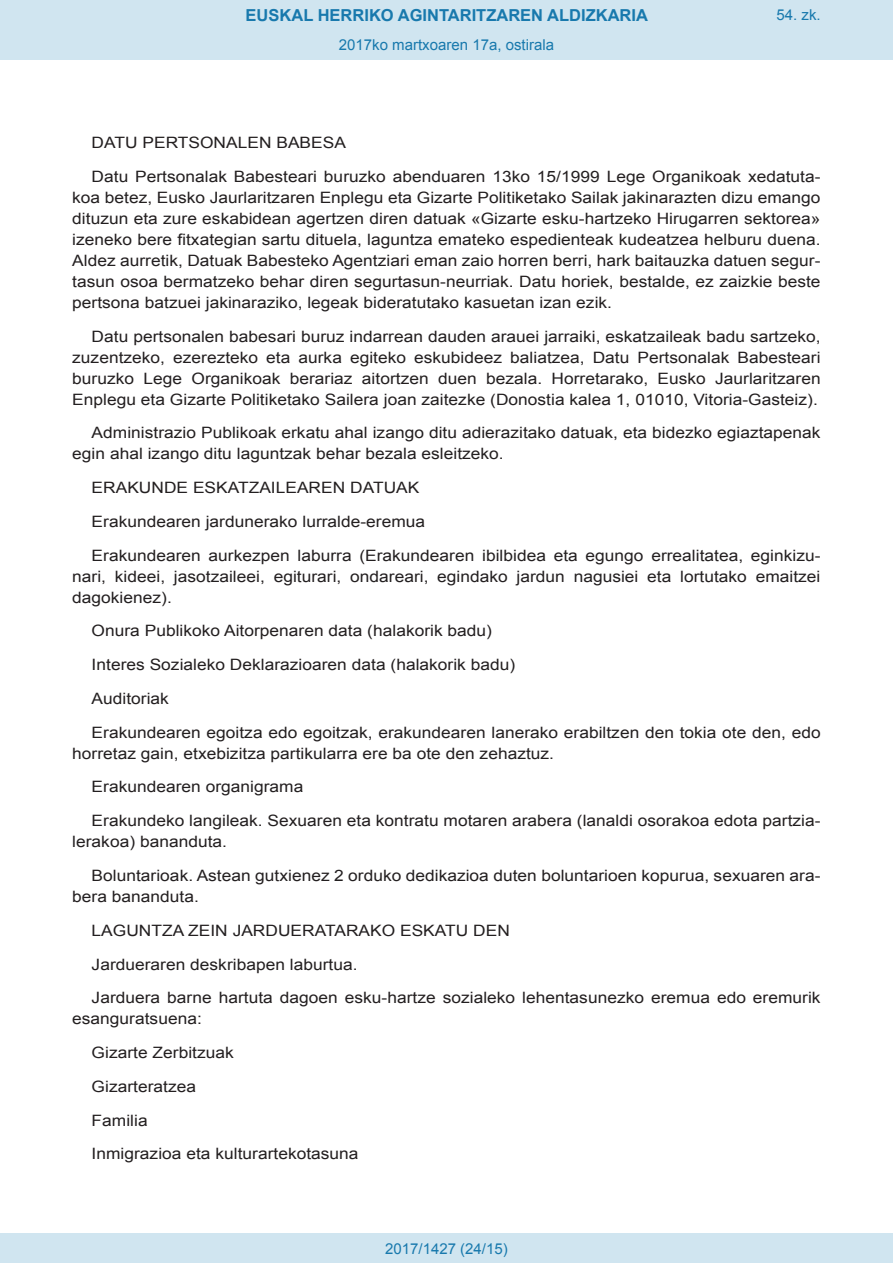
<style>
.page{position:relative;width:893px;height:1263px;background:#fff}
.page>*{position:absolute;margin:0;border:0;box-sizing:border-box;transform-origin:0 0}
.t1{font:700 16.5px "Arial";color:#1879ad}
.BOPVDetalle{font:15.6px/21px "Arial";color:#231f20;scale:1.11 1}
.Paginacion_Centro{font:15px "Arial";color:#1879ad}
</style>
<div class="page">
<div style="left:0;top:0;width:893px;height:60px;background:#d0e5f0"></div>
<div style="left:0;top:1233px;width:893px;height:30px;background:#d0e5f0"></div>
<p class="t1" style="left:246px;top:4px;width:404px">EUSKAL HERRIKO AGINTARITZAREN ALDIZKARIA</p>
<p class="Paginacion_Centro" style="left:339px;top:35px;width:217px">2017ko martxoaren 17a, ostirala</p>
<p class="Paginacion_Centro" style="left:776px;top:5px;width:46px">54. zk.</p>
<p class="BOPVDetalle" style="left:92px;top:132px;width:231px">DATU PERTSONALEN BABESA</p>
<p class="BOPVDetalle" style="left:72px;top:166px;width:676px;text-align:justify;text-indent:19px">Datu Pertsonalak Babesteari buruzko abenduaren 13ko 15/1999 Lege Organikoak xedatuta&shy;koa betez, Eusko Jaurlaritzaren Enplegu eta Gizarte Politiketako Sailak jakinarazten dizu emango dituzun eta zure eskabidean agertzen diren datuak «Gizarte esku-hartzeko Hirugarren sektorea» izeneko bere fitxategian sartu dituela, laguntza emateko espedienteak kudeatzea helburu duena.<br>Aldez aurretik, Datuak Babesteko Agentziari eman zaio horren berri, hark baitauzka datuen segur&shy;tasun osoa bermatzeko behar diren segurtasun-neurriak. Datu horiek, bestalde, ez zaizkie beste pertsona batzuei jakinaraziko, legeak bideratutako kasuetan izan ezik.</p>
<p class="BOPVDetalle" style="left:72px;top:326px;width:676px;text-align:justify;text-indent:19px">Datu pertsonalen babesari buruz indarrean dauden arauei jarraiki, eskatzaileak badu sartzeko, zuzentzeko, ezerezteko eta aurka egiteko eskubideez baliatzea, Datu Pertsonalak Babesteari buruzko Lege Organikoak berariaz aitortzen duen bezala. Horretarako, Eusko Jaurlaritzaren Enplegu eta Gizarte Politiketako Sailera joan zaitezke (Donostia kalea 1, 01010, Vitoria-Gasteiz).</p>
<p class="BOPVDetalle" style="left:72px;top:423px;width:676px;text-indent:19px">Administrazio Publikoak erkatu ahal izango ditu adierazitako datuak, eta bidezko egiaztapenak egin ahal izango ditu laguntzak behar bezala esleitzeko.</p>
<p class="BOPVDetalle" style="left:92px;top:477px;width:297px">ERAKUNDE ESKATZAILEAREN DATUAK</p>
<p class="BOPVDetalle" style="left:92px;top:511px;width:302px">Erakundearen jardunerako lurralde-eremua</p>
<p class="BOPVDetalle" style="left:72px;top:545px;width:676px;text-align:justify;text-indent:19px">Erakundearen aurkezpen laburra (Erakundearen ibilbidea eta egungo errealitatea, eginkizu&shy;nari, kideei, jasotzaileei, egiturari, ondareari, egindako jardun nagusiei eta lortutako emaitzei dagokienez).</p>
<p class="BOPVDetalle" style="left:92px;top:621px;width:362px">Onura Publikoko Aitorpenaren data (halakorik badu)</p>
<p class="BOPVDetalle" style="left:92px;top:654px;width:383px">Interes Sozialeko Deklarazioaren data (halakorik badu)</p>
<p class="BOPVDetalle" style="left:92px;top:688px;width:71px">Auditoriak</p>
<p class="BOPVDetalle" style="left:72px;top:722px;width:676px;text-indent:19px">Erakundearen egoitza edo egoitzak, erakundearen lanerako erabiltzen den tokia ote den, edo horretaz gain, etxebizitza partikularra ere ba ote den zehaztuz.</p>
<p class="BOPVDetalle" style="left:92px;top:777px;width:192px">Erakundearen organigrama</p>
<p class="BOPVDetalle" style="left:72px;top:810px;width:676px;text-indent:19px">Erakundeko langileak. Sexuaren eta kontratu motaren arabera (lanaldi osorakoa edota partzia&shy;lerakoa) bananduta.</p>
<p class="BOPVDetalle" style="left:72px;top:865px;width:676px;text-indent:19px">Boluntarioak. Astean gutxienez 2 orduko dedikazioa duten boluntarioen kopurua, sexuaren ara&shy;bera bananduta.</p>
<p class="BOPVDetalle" style="left:92px;top:920px;width:378px">LAGUNTZA ZEIN JARDUERATARAKO ESKATU DEN</p>
<p class="BOPVDetalle" style="left:92px;top:954px;width:241px">Jardueraren deskribapen laburtua.</p>
<p class="BOPVDetalle" style="left:72px;top:987px;width:676px;text-indent:19px">Jarduera barne hartuta dagoen esku-hartze sozialeko lehentasunezko eremua edo eremurik esanguratsuena:</p>
<p class="BOPVDetalle" style="left:92px;top:1042px;width:130px">Gizarte Zerbitzuak</p>
<p class="BOPVDetalle" style="left:92px;top:1076px;width:96px">Gizarteratzea</p>
<p class="BOPVDetalle" style="left:92px;top:1110px;width:52px">Familia</p>
<p class="BOPVDetalle" style="left:92px;top:1143px;width:242px">Inmigrazioa eta kulturartekotasuna</p>
<p class="Paginacion_Centro" style="left:385px;top:1238px;width:124px">2017/1427 (24/15)</p>
</div>
